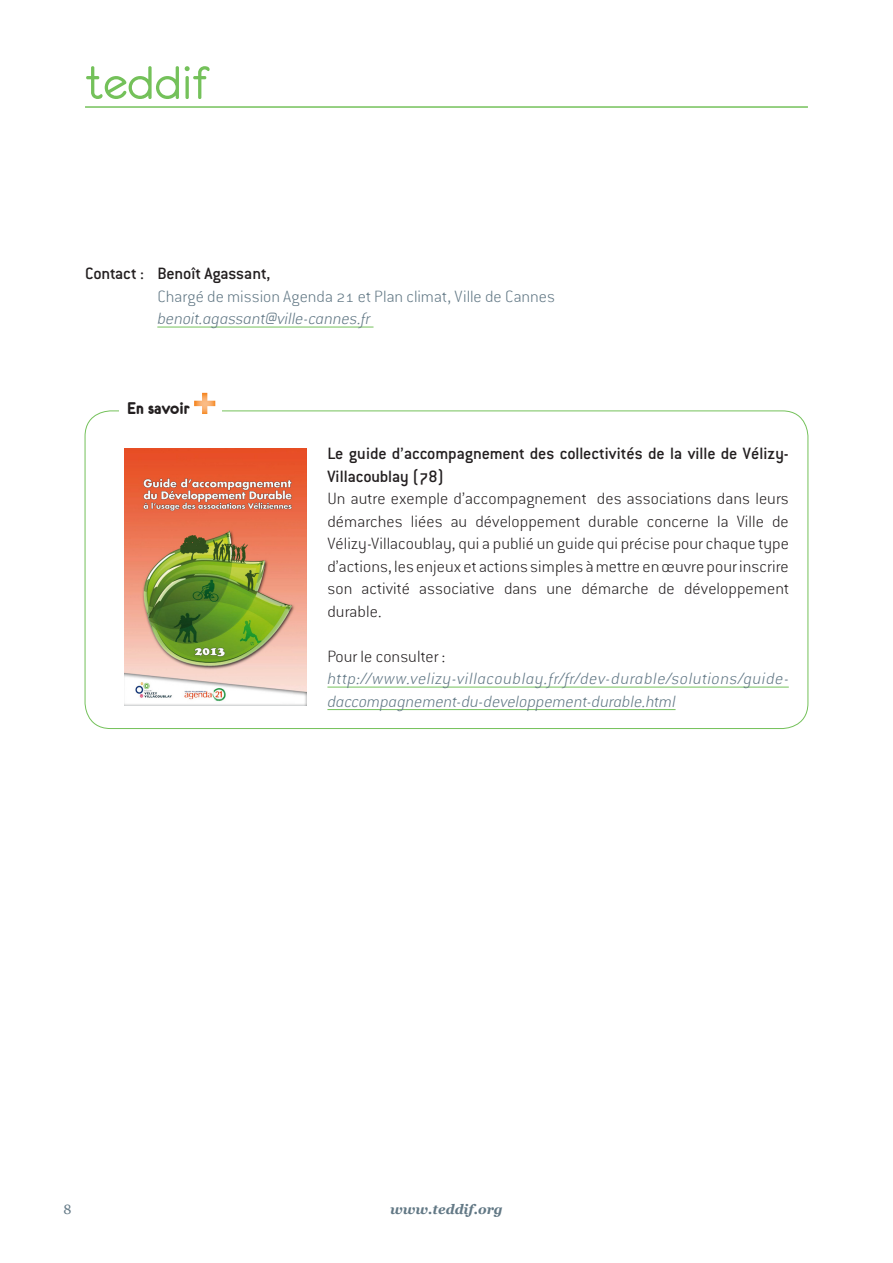
<style>
.page{position:relative;width:893px;height:1263px;background:#fff}
.page>*{position:absolute;margin:0;border:0;box-sizing:border-box;transform-origin:0 0}
.t1{font:52.5px "Eurofurenceregular";color:#74c15a}
.texte-puce{font:200 18px/22.5px "Conduit OSITC";letter-spacing:.005em;color:#231f20;text-align:justify}
.hyperliens{font:italic 200 18px/22.5px "Conduit OSITC";letter-spacing:.02em;color:#627885}
.texte-puce-2{font:500 18px/22.5px "Conduit OSITC";letter-spacing:-.005em;color:#231f20}
.fonction{font:200 18px "Conduit OSITC";color:#627885}
.email{font:italic 200 18px "Conduit OSITC";color:#627885}
.nom{font:500 18px "Conduit OSITC";letter-spacing:-.01em;color:#231f20}
.titre-en-savoir-plus{font:18px "Eurofurencebold";letter-spacing:-.01em;color:#231f20}
.t2{font:italic 700 13.5px "Georgia";color:#627885}
.t3{font:13.5px "Georgia";color:#627885}
</style>
<div class="page">
<hr style="left:85px;top:106px;width:723px;height:2px;background:#74c15a">
<hr style="left:157px;top:327px;width:216px;height:1px;background:#74c15a">
<hr style="left:327px;top:687px;width:462px;height:1px;background:#74c15a">
<hr style="left:327px;top:709px;width:348px;height:1px;background:#74c15a">
<svg style="left:194px;top:393px;width:21px;height:21px"></svg>
<img style="left:124px;top:449px;width:182px;height:256px">
<h1 class="t1" style="left:85px;top:56px;width:127px">teddif</h1>
<p class="nom" style="left:85px;top:262px;width:187px">Contact : Benoît Agassant,</p>
<p class="fonction" style="left:157px;top:285px;width:399px">Chargé de mission Agenda 21 et Plan climat, Ville de Cannes</p>
<p class="email" style="left:157px;top:307px;width:214px">benoit.agassant@ville-cannes.fr</p>
<p class="titre-en-savoir-plus" style="left:127px;top:399px;width:64px">En savoir</p>
<p class="texte-puce-2" style="left:327px;top:442px;width:463px">Le guide d’accompagnement des collectivités de la ville de Vélizy-<br>Villacoublay (78)</p>
<p class="texte-puce" style="left:327px;top:487px;width:463px">Un autre exemple d’accompagnement des associations dans leurs démarches liées au développement durable concerne la Ville de Vélizy-Villacoublay, qui a publié un guide qui précise pour chaque type d’actions, les enjeux et actions simples à mettre en œuvre pour inscrire son activité associative dans une démarche de développement durable.</p>
<p class="texte-puce" style="left:327px;top:644px;width:119px">Pour le consulter :</p>
<p class="hyperliens" style="left:327px;top:667px;width:463px">http://www.velizy-villacoublay.fr/fr/dev-durable/solutions/guide&shy;daccompagnement-du-developpement-durable.html</p>
<p class="t3" style="left:63px;top:1201px;width:10px">8</p>
<p class="t2" style="left:390px;top:1200px;width:114px">www.teddif.org</p>
</div>
